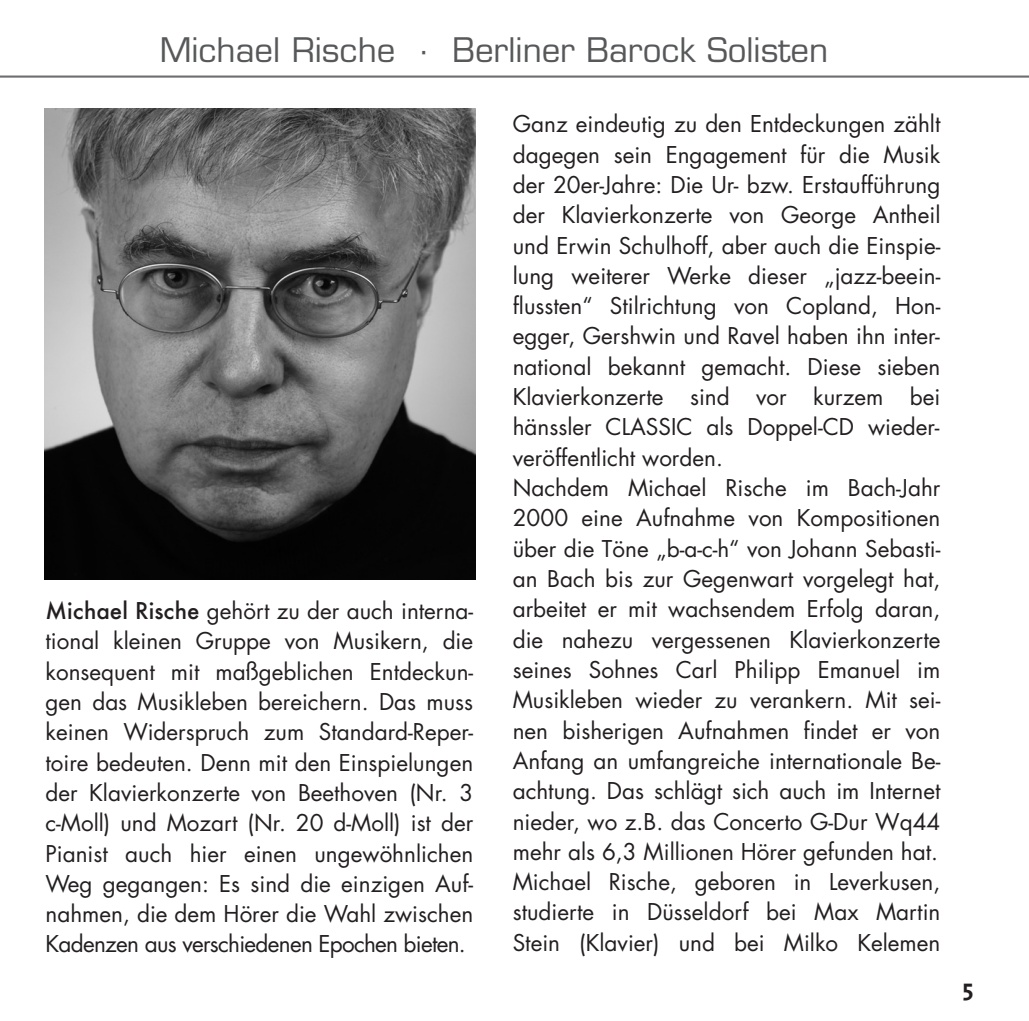
<style>
.page{position:relative;width:1029px;height:1021px;background:#fff}
.page>*{position:absolute;margin:0;border:0;box-sizing:border-box;transform-origin:0 0}
.t1{font:33px "Eurostile";color:#57585a}
.t2{font:700 24px "The Sans";color:#231f20}
.t3{font:22.5px/30.3px "Futura";color:#231f20;text-align:justify}
.s1{font-weight:500}
</style>
<div class="page">
<hr style="left:0;top:75px;width:1029px;height:3px;background:#6c6d70">
<img style="left:44px;top:108px;width:432px;height:471px">
<h1 class="t1" style="left:160px;top:37px;width:670px">Michael Rische · Berliner Barock Solisten</h1>
<p class="t3" style="left:46px;top:597px;width:429px"><span class="s1">Michael Rische</span> gehört zu der auch interna&shy;tional kleinen Gruppe von Musikern, die konsequent mit maßgeblichen Entdeckun&shy;gen das Musikleben bereichern. Das muss keinen Widerspruch zum Standard-Reper&shy;toire bedeuten. Denn mit den Einspielungen der Klavierkonzerte von Beethoven (Nr. 3 c-Moll) und Mozart (Nr. 20 d-Moll) ist der Pianist auch hier einen ungewöhnlichen Weg gegangen: Es sind die einzigen Auf&shy;nahmen, die dem Hörer die Wahl zwischen Kadenzen aus verschiedenen Epochen bieten.</p>
<p class="t3" style="left:513px;top:111px;width:429px;text-align:left">Ganz eindeutig zu den Entdeckungen zählt dagegen sein Engagement für die Musik der 20er-Jahre: Die Ur- bzw. Erstaufführung der Klavierkonzerte von George Antheil und Erwin Schulhoff, aber auch die Einspie&shy;lung weiterer Werke dieser „jazz-beein&shy;flussten“ Stilrichtung von Copland, Hon&shy;egger, Gershwin und Ravel haben ihn inter&shy;national bekannt gemacht. Diese sieben Klavierkonzerte sind vor kurzem bei hänssler CLASSIC als Doppel-CD wieder&shy;veröffentlicht worden.<br>Nachdem Michael Rische im Bach-Jahr 2000 eine Aufnahme von Kompositionen über die Töne „b-a-c-h“ von Johann Sebasti&shy;an Bach bis zur Gegenwart vorgelegt hat, arbeitet er mit wachsendem Erfolg daran, die nahezu vergessenen Klavierkonzerte seines Sohnes Carl Philipp Emanuel im Musikleben wieder zu verankern. Mit sei&shy;nen bisherigen Aufnahmen findet er von Anfang an umfangreiche internationale Be&shy;achtung. Das schlägt sich auch im Internet nieder, wo z.B. das Concerto G-Dur Wq44 mehr als 6,3 Millionen Hörer gefunden hat.<br>Michael Rische, geboren in Leverkusen, studierte in Düsseldorf bei Max Martin Stein (Klavier) und bei Milko Kelemen</p>
<p class="t2" style="left:963px;top:978px;width:13px">5</p>
</div>
